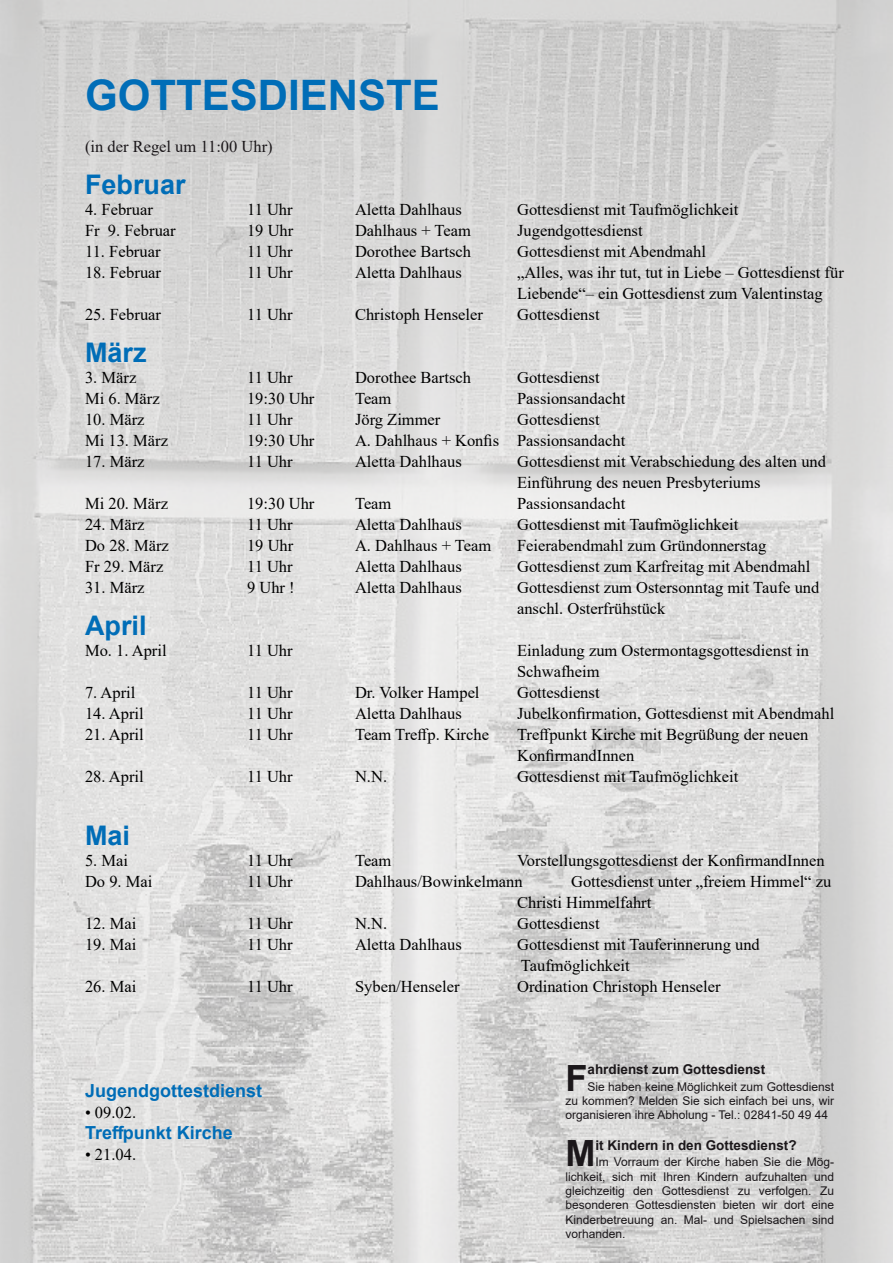
<style>
.page{position:relative;width:893px;height:1263px;background:#fff}
.page>*{position:absolute;margin:0;border:0;box-sizing:border-box;transform-origin:0 0}
.t1{font:700 42px "Arial";color:#006db7}
.t2{font:700 36.15px "Arial";color:#1b171a}
.t3{font:700 27px "Arial";color:#006db7}
.t4{font:700 18px "Arial";color:#006db7}
.t5{font:16.5px/21px "Times New Roman";color:#000}
.t6{font:16.5px "Times New Roman";color:#1b171a}
.t7{font:700 13.5px "Arial";color:#1b171a}
.t8{font:12px/14.4px "Arial";color:#1b171a;text-align:justify}
</style>
<div class="page">
<img style="left:0;top:0;width:893px;height:1263px">
<h1 class="t1" style="left:85px;top:79px;width:356px">GOTTESDIENSTE</h1>
<p class="t6" style="left:85px;top:141px;width:189px">(in der Regel um 11:00 Uhr)</p>
<h3 class="t3" style="left:85px;top:174px;width:102px">Februar</h3>
<p class="t5" style="left:85px;top:201px;width:69px">4. Februar</p>
<p class="t5" style="left:247px;top:201px;width:47px">11 Uhr</p>
<p class="t5" style="left:355px;top:201px;width:108px">Aletta Dahlhaus</p>
<p class="t5" style="left:517px;top:201px;width:223px">Gottesdienst mit Taufmöglichkeit</p>
<p class="t5" style="left:85px;top:222px;width:92px">Fr 9. Februar</p>
<p class="t5" style="left:247px;top:222px;width:48px">19 Uhr</p>
<p class="t5" style="left:355px;top:222px;width:117px">Dahlhaus + Team</p>
<p class="t5" style="left:517px;top:222px;width:127px">Jugendgottesdienst</p>
<p class="t5" style="left:85px;top:243px;width:77px">11. Februar</p>
<p class="t5" style="left:247px;top:243px;width:47px">11 Uhr</p>
<p class="t5" style="left:355px;top:243px;width:117px">Dorothee Bartsch</p>
<p class="t5" style="left:517px;top:243px;width:190px">Gottesdienst mit Abendmahl</p>
<p class="t5" style="left:85px;top:264px;width:78px">18. Februar</p>
<p class="t5" style="left:247px;top:264px;width:47px">11 Uhr</p>
<p class="t5" style="left:355px;top:264px;width:108px">Aletta Dahlhaus</p>
<p class="t5" style="left:517px;top:264px;width:328px">„Alles, was ihr tut, tut in Liebe – Gottesdienst für<br>Liebende“– ein Gottesdienst zum Valentinstag</p>
<p class="t5" style="left:85px;top:306px;width:78px">25. Februar</p>
<p class="t5" style="left:247px;top:306px;width:47px">11 Uhr</p>
<p class="t5" style="left:355px;top:306px;width:129px">Christoph Henseler</p>
<p class="t5" style="left:517px;top:306px;width:84px">Gottesdienst</p>
<h3 class="t3" style="left:85px;top:342px;width:63px">März</h3>
<p class="t5" style="left:85px;top:369px;width:53px">3. März</p>
<p class="t5" style="left:247px;top:369px;width:47px">11 Uhr</p>
<p class="t5" style="left:355px;top:369px;width:117px">Dorothee Bartsch</p>
<p class="t5" style="left:517px;top:369px;width:84px">Gottesdienst</p>
<p class="t5" style="left:85px;top:390px;width:76px">Mi 6. März</p>
<p class="t5" style="left:247px;top:390px;width:69px">19:30 Uhr</p>
<p class="t5" style="left:355px;top:390px;width:38px">Team</p>
<p class="t5" style="left:517px;top:390px;width:110px">Passionsandacht</p>
<p class="t5" style="left:85px;top:411px;width:61px">10. März</p>
<p class="t5" style="left:247px;top:411px;width:47px">11 Uhr</p>
<p class="t5" style="left:355px;top:411px;width:87px">Jörg Zimmer</p>
<p class="t5" style="left:517px;top:411px;width:84px">Gottesdienst</p>
<p class="t5" style="left:85px;top:432px;width:84px">Mi 13. März</p>
<p class="t5" style="left:247px;top:432px;width:69px">19:30 Uhr</p>
<p class="t5" style="left:355px;top:432px;width:272px">A. Dahlhaus + Konfis Passionsandacht</p>
<p class="t5" style="left:85px;top:453px;width:61px">17. März</p>
<p class="t5" style="left:247px;top:453px;width:47px">11 Uhr</p>
<p class="t5" style="left:355px;top:453px;width:108px">Aletta Dahlhaus</p>
<p class="t5" style="left:517px;top:453px;width:311px">Gottesdienst mit Verabschiedung des alten und<br>Einführung des neuen Presbyteriums</p>
<p class="t5" style="left:85px;top:495px;width:84px">Mi 20. März</p>
<p class="t5" style="left:247px;top:495px;width:69px">19:30 Uhr</p>
<p class="t5" style="left:355px;top:495px;width:38px">Team</p>
<p class="t5" style="left:517px;top:495px;width:110px">Passionsandacht</p>
<p class="t5" style="left:85px;top:516px;width:61px">24. März</p>
<p class="t5" style="left:247px;top:516px;width:47px">11 Uhr</p>
<p class="t5" style="left:355px;top:516px;width:108px">Aletta Dahlhaus</p>
<p class="t5" style="left:517px;top:516px;width:223px">Gottesdienst mit Taufmöglichkeit</p>
<p class="t5" style="left:85px;top:537px;width:85px">Do 28. März</p>
<p class="t5" style="left:247px;top:537px;width:48px">19 Uhr</p>
<p class="t5" style="left:355px;top:537px;width:138px">A. Dahlhaus + Team</p>
<p class="t5" style="left:517px;top:537px;width:251px">Feierabendmahl zum Gründonnerstag</p>
<p class="t5" style="left:85px;top:558px;width:80px">Fr 29. März</p>
<p class="t5" style="left:247px;top:558px;width:47px">11 Uhr</p>
<p class="t5" style="left:355px;top:558px;width:108px">Aletta Dahlhaus</p>
<p class="t5" style="left:517px;top:558px;width:295px">Gottesdienst zum Karfreitag mit Abendmahl</p>
<p class="t5" style="left:85px;top:579px;width:61px">31. März</p>
<p class="t5" style="left:247px;top:579px;width:49px">9 Uhr !</p>
<p class="t5" style="left:355px;top:579px;width:108px">Aletta Dahlhaus</p>
<p class="t5" style="left:517px;top:579px;width:304px">Gottesdienst zum Ostersonntag mit Taufe und anschl. Osterfrühstück</p>
<p class="t5" style="left:85px;top:642px;width:83px">Mo. 1. April</p>
<p class="t5" style="left:247px;top:642px;width:47px">11 Uhr</p>
<p class="t5" style="left:517px;top:642px;width:293px">Einladung zum Ostermontagsgottesdienst in<br>Schwafheim</p>
<p class="t5" style="left:85px;top:684px;width:52px">7. April</p>
<p class="t5" style="left:247px;top:684px;width:47px">11 Uhr</p>
<p class="t5" style="left:355px;top:684px;width:126px">Dr. Volker Hampel</p>
<p class="t5" style="left:517px;top:684px;width:84px">Gottesdienst</p>
<p class="t5" style="left:85px;top:705px;width:60px">14. April</p>
<p class="t5" style="left:247px;top:705px;width:47px">11 Uhr</p>
<p class="t5" style="left:355px;top:705px;width:108px">Aletta Dahlhaus</p>
<p class="t5" style="left:517px;top:705px;width:319px">Jubelkonfirmation, Gottesdienst mit Abendmahl</p>
<p class="t5" style="left:85px;top:726px;width:60px">21. April</p>
<p class="t5" style="left:247px;top:726px;width:47px">11 Uhr</p>
<p class="t5" style="left:355px;top:726px;width:135px">Team Treffp. Kirche</p>
<p class="t5" style="left:517px;top:726px;width:293px">Treffpunkt Kirche mit Begrüßung der neuen<br>KonfirmandInnen</p>
<p class="t5" style="left:85px;top:768px;width:60px">28. April</p>
<p class="t5" style="left:247px;top:768px;width:47px">11 Uhr</p>
<p class="t5" style="left:355px;top:768px;width:34px">N.N.</p>
<p class="t5" style="left:517px;top:768px;width:223px">Gottesdienst mit Taufmöglichkeit</p>
<h3 class="t3" style="left:85px;top:615px;width:63px">April</h3>
<h3 class="t3" style="left:85px;top:825px;width:47px">Mai</h3>
<p class="t5" style="left:85px;top:852px;width:45px">5. Mai</p>
<p class="t5" style="left:247px;top:852px;width:47px">11 Uhr</p>
<p class="t5" style="left:355px;top:852px;width:38px">Team</p>
<p class="t5" style="left:517px;top:852px;width:309px">Vorstellungsgottesdienst der KonfirmandInnen</p>
<p class="t5" style="left:85px;top:873px;width:69px">Do 9. Mai</p>
<p class="t5" style="left:247px;top:873px;width:47px">11 Uhr</p>
<p class="t5" style="left:355px;top:873px;width:169px">Dahlhaus/Bowinkelmann</p>
<p class="t5" style="left:517px;top:873px;width:316px;text-indent:54px">Gottesdienst unter „freiem Himmel“ zu<br>Christi Himmelfahrt</p>
<p class="t5" style="left:85px;top:915px;width:53px">12. Mai</p>
<p class="t5" style="left:247px;top:915px;width:47px">11 Uhr</p>
<p class="t5" style="left:355px;top:915px;width:34px">N.N.</p>
<p class="t5" style="left:517px;top:915px;width:84px">Gottesdienst</p>
<p class="t5" style="left:85px;top:936px;width:53px">19. Mai</p>
<p class="t5" style="left:247px;top:936px;width:47px">11 Uhr</p>
<p class="t5" style="left:355px;top:936px;width:108px">Aletta Dahlhaus</p>
<p class="t5" style="left:517px;top:936px;width:244px">Gottesdienst mit Tauferinnerung und<br>Taufmöglichkeit</p>
<p class="t5" style="left:85px;top:978px;width:53px">26. Mai</p>
<p class="t5" style="left:247px;top:978px;width:47px">11 Uhr</p>
<p class="t5" style="left:355px;top:978px;width:106px">Syben/Henseler</p>
<p class="t5" style="left:517px;top:978px;width:205px">Ordination Christoph Henseler</p>
<p class="t4" style="left:85px;top:1084px;width:179px">Jugendgottestdienst</p>
<p class="t5" style="left:85px;top:1104px;width:53px">• 09.02.</p>
<p class="t4" style="left:85px;top:1126px;width:149px">Treffpunkt Kirche</p>
<p class="t5" style="left:85px;top:1146px;width:53px">• 21.04.</p>
<h2 class="t2" style="left:565px;top:1064px;width:24px">F</h2>
<p class="t7" style="left:587px;top:1064px;width:179px">ahrdienst zum Gottesdienst</p>
<p class="t8" style="left:565px;top:1080px;width:270px;text-indent:22px">Sie haben keine Möglichkeit zum Gottesdienst zu kommen? Melden Sie sich einfach bei uns, wir organisieren ihre Abholung - Tel.: 02841-50 49 44</p>
<h2 class="t2" style="left:565px;top:1140px;width:32px">M</h2>
<p class="t7" style="left:595px;top:1140px;width:203px">it Kindern in den Gottesdienst?</p>
<p class="t8" style="left:565px;top:1156px;width:270px;text-indent:30px">Im Vorraum der Kirche haben Sie die Mög&shy;lichkeit, sich mit Ihren Kindern aufzuhalten und gleichzeitig den Gottesdienst zu verfolgen. Zu besonderen Gottesdiensten bieten wir dort eine Kinderbetreuung an. Mal- und Spielsachen sind vorhanden.</p>
</div>
